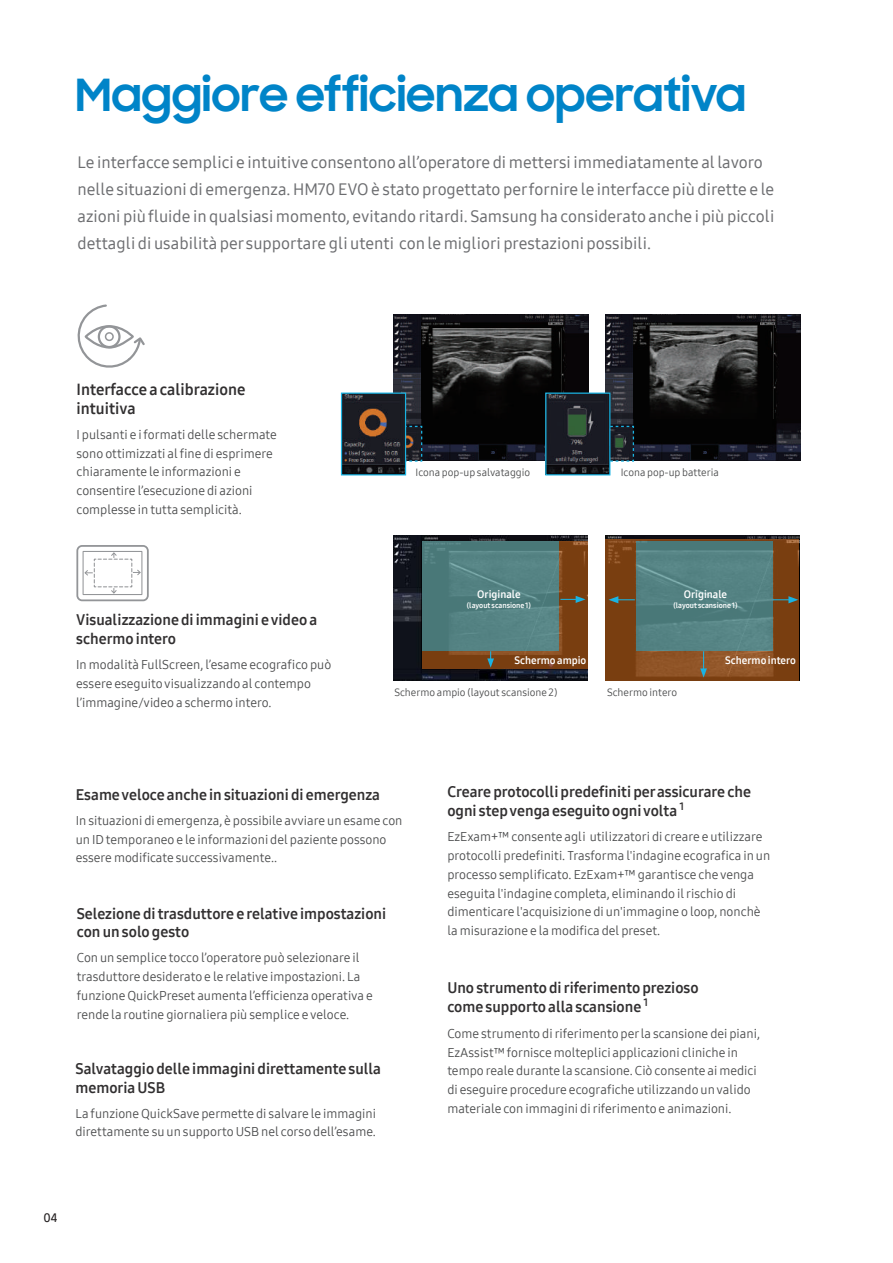
<style>
.page{position:relative;width:893px;height:1263px;background:#fff}
.page>*{position:absolute;margin:0;border:0;box-sizing:border-box;transform-origin:0 0}
.t1{font:700 45px "Samsung Sharp Sans";color:#0084c8}
.t2{font:16.5px/27px "Samsung One 500";color:#6c6d70}
.t3{font:15.75px/18.8px "Samsung One 700";color:#312f30}
.t4{font:15px/18.8px "Samsung One 700";color:#312f30}
.t5{font:12.75px/18.8px "Samsung One 400";color:#4a4b4c}
.t6{font:12px "Samsung One 600";color:#231f20}
.t7{font:10.5px "Samsung One 400";color:#4a4b4c}
.t8{font:10.5px "Samsung One 700";color:#fff}
.t9{font:7.5px "Samsung One 700";color:#fff}
</style>
<div class="page">
<img style="left:605px;top:535px;width:194px;height:4px">
<svg style="left:605px;top:539px;width:194px;height:142px;background:#804517"></svg>
<img style="left:394px;top:535px;width:193px;height:145px">
<svg style="left:422px;top:541px;width:165px;height:127px;background:#7c4113"></svg>
<img style="left:394px;top:315px;width:194px;height:146px">
<img style="left:605px;top:315px;width:195px;height:146px">
<svg style="left:406px;top:425px;width:17px;height:37px"></svg>
<svg style="left:610px;top:425px;width:25px;height:37px"></svg>
<img style="left:343px;top:394px;width:61px;height:79px">
<div style="left:341px;top:392px;width:65px;height:83px;border:1px solid #1ab3e2"></div>
<div style="left:83px;top:551px;width:59px;height:44px;border:1px solid #939598"></div>
<svg style="left:84px;top:552px;width:57px;height:42px"></svg>
<div style="left:76px;top:545px;width:73px;height:56px;border:2px solid #939598;border-radius:5px"></div>
<img style="left:421px;top:315px;width:143px;height:103px">
<img style="left:633px;top:315px;width:143px;height:103px">
<img style="left:547px;top:394px;width:61px;height:79px">
<div style="left:545px;top:392px;width:65px;height:83px;border:1px solid #1ab3e2"></div>
<svg style="left:77px;top:304px;width:68px;height:64px"></svg>
<div style="left:422px;top:541px;width:137px;height:110px;background:#538182"></div>
<svg style="left:560px;top:596px;width:25px;height:7px"></svg>
<svg style="left:608px;top:596px;width:27px;height:7px"></svg>
<svg style="left:773px;top:596px;width:25px;height:7px"></svg>
<svg style="left:700px;top:651px;width:7px;height:27px"></svg>
<svg style="left:487px;top:651px;width:7px;height:17px"></svg>
<div style="left:636px;top:541px;width:137px;height:110px;background:#548283"></div>
<h1 class="t1" style="left:75px;top:62px;width:672px">Maggiore efficienza operativa</h1>
<p class="t2" style="left:78px;top:148px;width:698px">Le interfacce semplici e intuitive consentono all’operatore di mettersi immediatamente al lavoro nelle situazioni di emergenza. HM70 EVO è stato progettato per fornire le interfacce più dirette e le azioni più fluide in qualsiasi momento, evitando ritardi. Samsung ha considerato anche i più piccoli dettagli di usabilità per supportare gli utenti con le migliori prestazioni possibili.</p>
<p class="t3" style="left:77px;top:380px;width:170px">Interfacce a calibrazione intuitiva</p>
<p class="t5" style="left:77px;top:425px;width:202px">I pulsanti e i formati delle schermate sono ottimizzati al fine di esprimere chiaramente le informazioni e consentire l’esecuzione di azioni complesse in tutta semplicità.</p>
<p class="t4" style="left:76px;top:610px;width:243px">Visualizzazione di immagini e video a schermo intero</p>
<p class="t5" style="left:76px;top:655px;width:257px">In modalità FullScreen, l’esame ecografico può essere eseguito visualizzando al contempo l’immagine/video a schermo intero.</p>
<p class="t7" style="left:416px;top:465px;width:116px">Icona pop-up salvataggio</p>
<p class="t7" style="left:621px;top:465px;width:100px">Icona pop-up batteria</p>
<p class="t8" style="left:477px;top:587px;width:45px">Originale</p>
<p class="t9" style="left:467px;top:600px;width:66px">(layout scansione 1)</p>
<p class="t8" style="left:684px;top:587px;width:45px">Originale</p>
<p class="t9" style="left:673px;top:600px;width:66px">(layout scansione 1)</p>
<p class="t8" style="left:514px;top:653px;width:73px">Schermo ampio</p>
<p class="t8" style="left:725px;top:653px;width:72px">Schermo intero</p>
<p class="t7" style="left:394px;top:685px;width:165px">Schermo ampio (layout scansione 2)</p>
<p class="t7" style="left:607px;top:685px;width:72px">Schermo intero</p>
<p class="t4" style="left:76px;top:785px;width:306px">Esame veloce anche in situazioni di emergenza</p>
<p class="t5" style="left:76px;top:811px;width:328px">In situazioni di emergenza, è possibile avviare un esame con un ID temporaneo e le informazioni del paziente possono essere modificate successivamente..</p>
<p class="t4" style="left:77px;top:904px;width:311px">Selezione di trasduttore e relative impostazioni con un solo gesto</p>
<p class="t5" style="left:77px;top:948px;width:298px">Con un semplice tocco l’operatore può selezionare il trasduttore desiderato e le relative impostazioni. La funzione QuickPreset aumenta l’efficienza operativa e rende la routine giornaliera più semplice e veloce.</p>
<p class="t4" style="left:75px;top:1059px;width:307px">Salvataggio delle immagini direttamente sulla memoria USB</p>
<p class="t5" style="left:75px;top:1104px;width:302px">La funzione QuickSave permette di salvare le immagini direttamente su un supporto USB nel corso dell’esame.</p>
<p class="t6" style="left:44px;top:1209px;width:16px">04</p>
<p class="t4" style="left:447px;top:782px;width:305px">Creare protocolli predefiniti per assicurare che ogni step venga eseguito ogni volta <sup>1</sup></p>
<p class="t5" style="left:447px;top:827px;width:324px">EzExam+™ consente agli utilizzatori di creare e utilizzare protocolli predefiniti. Trasforma l'indagine ecografica in un processo semplificato. EzExam+™ garantisce che venga eseguita l'indagine completa, eliminando il rischio di dimenticare l'acquisizione di un'immagine o loop, nonchè la misurazione e la modifica del preset.</p>
<p class="t4" style="left:447px;top:978px;width:253px">Uno strumento di riferimento prezioso come supporto alla scansione <sup>1</sup></p>
<p class="t5" style="left:447px;top:1024px;width:314px">Come strumento di riferimento per la scansione dei piani, EzAssist™ fornisce molteplici applicazioni cliniche in tempo reale durante la scansione. Ciò consente ai medici di eseguire procedure ecografiche utilizzando un valido materiale con immagini di riferimento e animazioni.</p>
</div>
